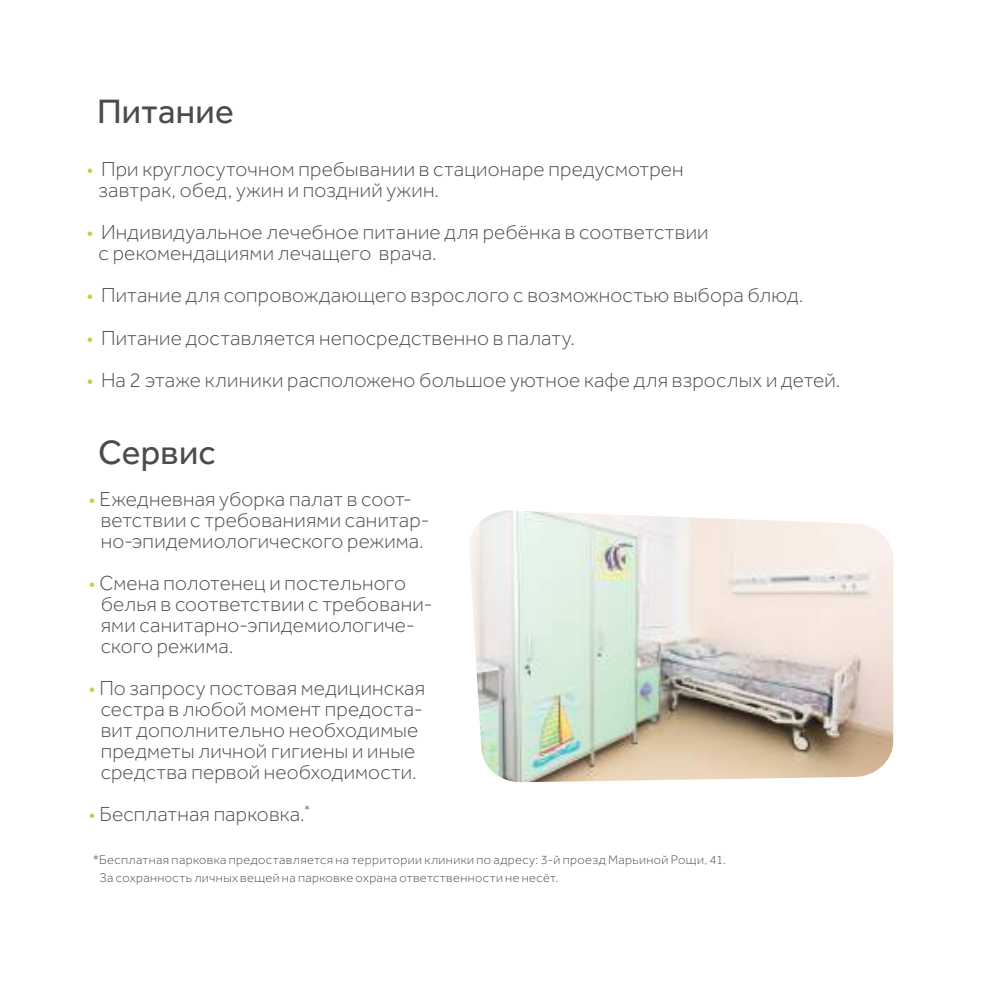
<style>
.page{position:relative;width:991px;height:993px;background:#fff}
.page>*{position:absolute;margin:0;border:0;box-sizing:border-box;transform-origin:0 0}
.t1{font:35px "Effra";letter-spacing:.01em;color:#4e4b4c}
.t2{font:300 21px/21px "Effra";letter-spacing:.01em;color:#4e4b4c}
.t3{font:300 12.95px/18.4px "Effra";letter-spacing:.03em;color:#4e4b4c}
.s1{color:#b8d640}
</style>
<div class="page">
<img style="left:470px;top:510px;width:423px;height:272px">
<h1 class="t1" style="left:97px;top:90px;width:138px">Питание</h1>
<p class="t2" style="left:99px;top:158px;width:586px;text-indent:-12px"><span class="s1">•</span> При круглосуточном пребывании в стационаре предусмотрен завтрак, обед, ужин и поздний ужин.</p>
<p class="t2" style="left:99px;top:221px;width:611px;text-indent:-12px"><span class="s1">•</span> Индивидуальное лечебное питание для ребёнка в соответствии с рекомендациями лечащего врача.</p>
<p class="t2" style="left:86px;top:284px;width:718px"><span class="s1">•</span> Питание для сопровождающего взрослого с возможностью выбора блюд.</p>
<p class="t2" style="left:86px;top:326px;width:490px"><span class="s1">•</span> Питание доставляется непосредственно в палату.</p>
<p class="t2" style="left:86px;top:368px;width:755px"><span class="s1">•</span> На 2 этаже клиники расположено большое уютное кафе для взрослых и детей.</p>
<h1 class="t1" style="left:98px;top:431px;width:119px">Сервис</h1>
<p class="t2" style="left:101px;top:487px;width:331px;text-indent:-12px"><span class="s1">•</span> Ежедневная уборка палат в соот&shy;ветствии с требованиями санитар&shy;но-эпидемиологического режима.</p>
<p class="t2" style="left:101px;top:571px;width:333px;text-indent:-12px"><span class="s1">•</span> Смена полотенец и постельного белья в соответствии с требовани&shy;ями санитарно-эпидемиологиче&shy;ского режима.</p>
<p class="t2" style="left:88px;top:676px;width:338px;text-align:center"><span class="s1">•</span> По запросу постовая медицинская сестра в любой момент предоста&shy;вит дополнительно необходимые предметы личной гигиены и иные средства первой необходимости.</p>
<p class="t2" style="left:88px;top:802px;width:223px"><span class="s1">•</span> Бесплатная парковка.<sup>*</sup></p>
<p class="t3" style="left:100px;top:849px;width:628px;text-indent:-7px">*Бесплатная парковка предоставляется на территории клиники по адресу: 3-й проезд Марьиной Рощи, 41.<br>За сохранность личных вещей на парковке охрана ответственности не несёт.</p>
</div>
